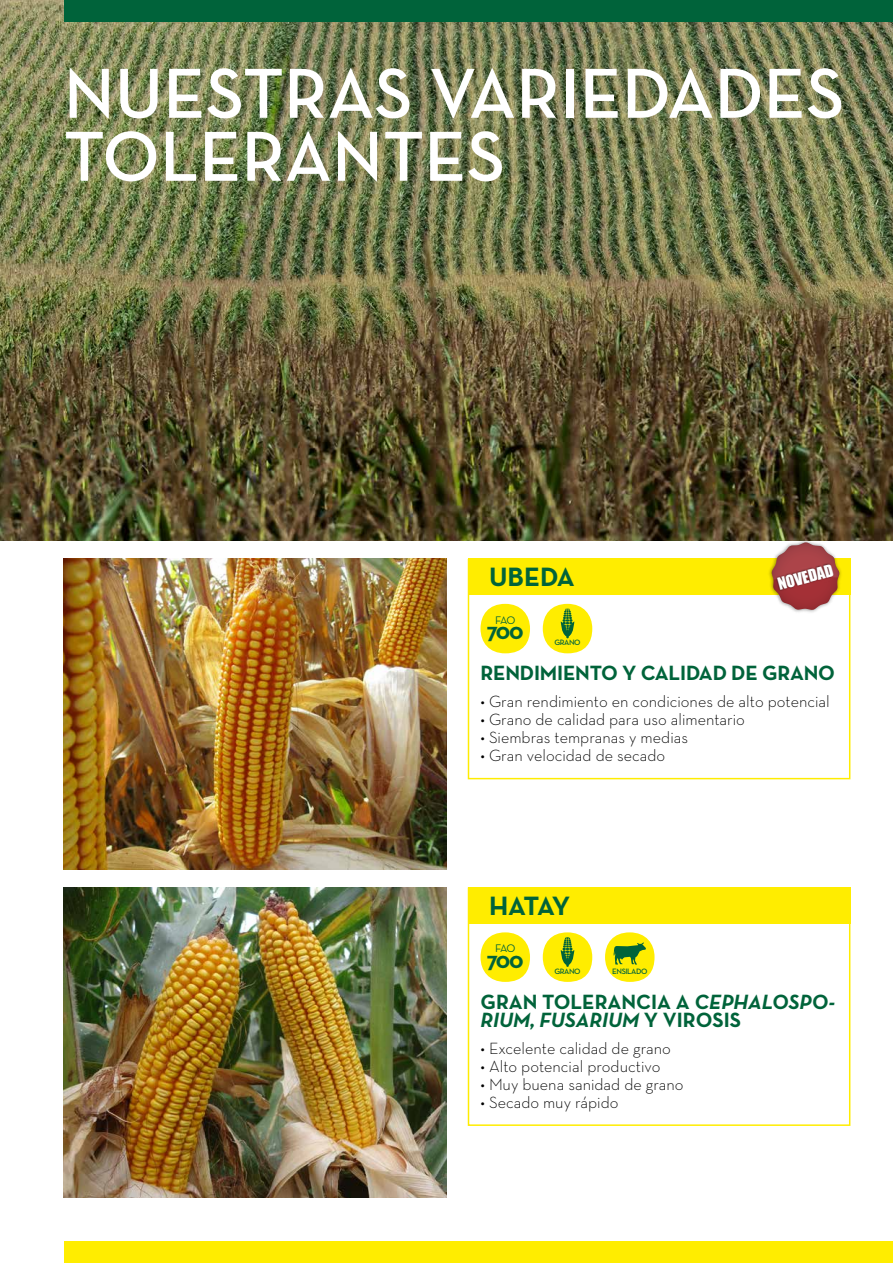
<style>
.page{position:relative;width:893px;height:1263px;background:#fff}
.page>*{position:absolute;margin:0;border:0;box-sizing:border-box;transform-origin:0 0}
.t1{font:600 72px/63px "Neutra Text";color:#fff}
.t2{font:700 27px "Neutra Text";letter-spacing:-.03em;color:#00633a}
.t3{font:700 23.25px "Neutra Text";letter-spacing:-.07em;color:#00633a}
.t4{font:italic 700 21px/18px "Neutra Text";color:#00633a}
.t5{font:700 21px "Neutra Text";letter-spacing:-.01em;color:#00633a}
.t6{font:300 16.5px "Neutra Text";color:#000}
.t7{font:15.6px "Impact";color:#fff}
.t8{font:11.25px "Neutra Text";letter-spacing:-.095em;color:#00633a}
.t9{font:600 7.95px "Neutra Text";letter-spacing:-.05em;color:#00633a}
.s1{font-style:normal}
</style>
<div class="page">
<img style="left:0;top:0;width:893px;height:541px">
<div style="left:64px;top:0;width:829px;height:21px;background:#00633a"></div>
<div style="left:64px;top:1242px;width:829px;height:21px;background:#ffed00"></div>
<img style="left:64px;top:559px;width:382px;height:310px">
<img style="left:64px;top:887px;width:382px;height:311px">
<div style="left:468px;top:559px;width:382px;height:220px;border:2px solid #ffed00"></div>
<div style="left:468px;top:559px;width:382px;height:36px;background:#ffed00"></div>
<div style="left:480px;top:604px;width:50px;height:49px;background:#ffed00;border-radius:50%"></div>
<div style="left:543px;top:604px;width:49px;height:49px;background:#ffed00;border-radius:50%"></div>
<svg style="left:561px;top:609px;width:13px;height:29px"></svg>
<img style="left:760px;top:532px;width:90px;height:90px">
<svg style="left:771px;top:542px;width:68px;height:68px"></svg>
<img style="left:763px;top:556px;width:86px;height:45px">
<div style="left:468px;top:887px;width:382px;height:239px;border:2px solid #ffed00"></div>
<div style="left:468px;top:887px;width:382px;height:36px;background:#ffed00"></div>
<div style="left:480px;top:932px;width:50px;height:50px;background:#ffed00;border-radius:50%"></div>
<div style="left:543px;top:932px;width:49px;height:50px;background:#ffed00;border-radius:50%"></div>
<svg style="left:561px;top:937px;width:13px;height:30px"></svg>
<div style="left:605px;top:932px;width:49px;height:50px;background:#ffed00;border-radius:50%"></div>
<svg style="left:614px;top:942px;width:32px;height:22px"></svg>
<h1 class="t1" style="left:64px;top:60px;width:782px">NUESTRAS VARIEDADES<br>TOLERANTES</h1>
<p class="t7" style="left:775px;top:572px;width:58px;rotate:-15deg">NOVEDAD</p>
<h2 class="t2" style="left:489px;top:560px;width:87px">UBEDA</h2>
<p class="t8" style="left:495px;top:613px;width:22px">FAO</p>
<h3 class="t3" style="left:487px;top:617px;width:39px">700</h3>
<p class="t9" style="left:554px;top:638px;width:28px">GRANO</p>
<p class="t5" style="left:480px;top:660px;width:356px">RENDIMIENTO Y CALIDAD DE GRANO</p>
<p class="t6" style="left:480px;top:692px;width:351px">• Gran rendimiento en condiciones de alto potencial</p>
<p class="t6" style="left:480px;top:710px;width:266px">• Grano de calidad para uso alimentario</p>
<p class="t6" style="left:480px;top:728px;width:209px">• Siembras tempranas y medias</p>
<p class="t6" style="left:480px;top:746px;width:186px">• Gran velocidad de secado</p>
<h2 class="t2" style="left:489px;top:889px;width:83px">HATAY</h2>
<p class="t8" style="left:495px;top:941px;width:22px">FAO</p>
<h3 class="t3" style="left:487px;top:945px;width:39px">700</h3>
<p class="t9" style="left:554px;top:966px;width:28px">GRANO</p>
<p class="t4" style="left:480px;top:992px;width:356px"><span class="s1">GRAN TOLERANCIA A</span> CEPHALOSPO-<br>RIUM, FUSARIUM <span class="s1">Y VIROSIS</span></p>
<p class="t6" style="left:480px;top:1038px;width:192px">• Excelente calidad de grano</p>
<p class="t6" style="left:480px;top:1056px;width:181px">• Alto potencial productivo</p>
<p class="t6" style="left:480px;top:1074px;width:205px">• Muy buena sanidad de grano</p>
<p class="t6" style="left:480px;top:1092px;width:139px">• Secado muy rápido</p>
<p class="t9" style="left:612px;top:966px;width:37px">ENSILADO</p>
</div>
